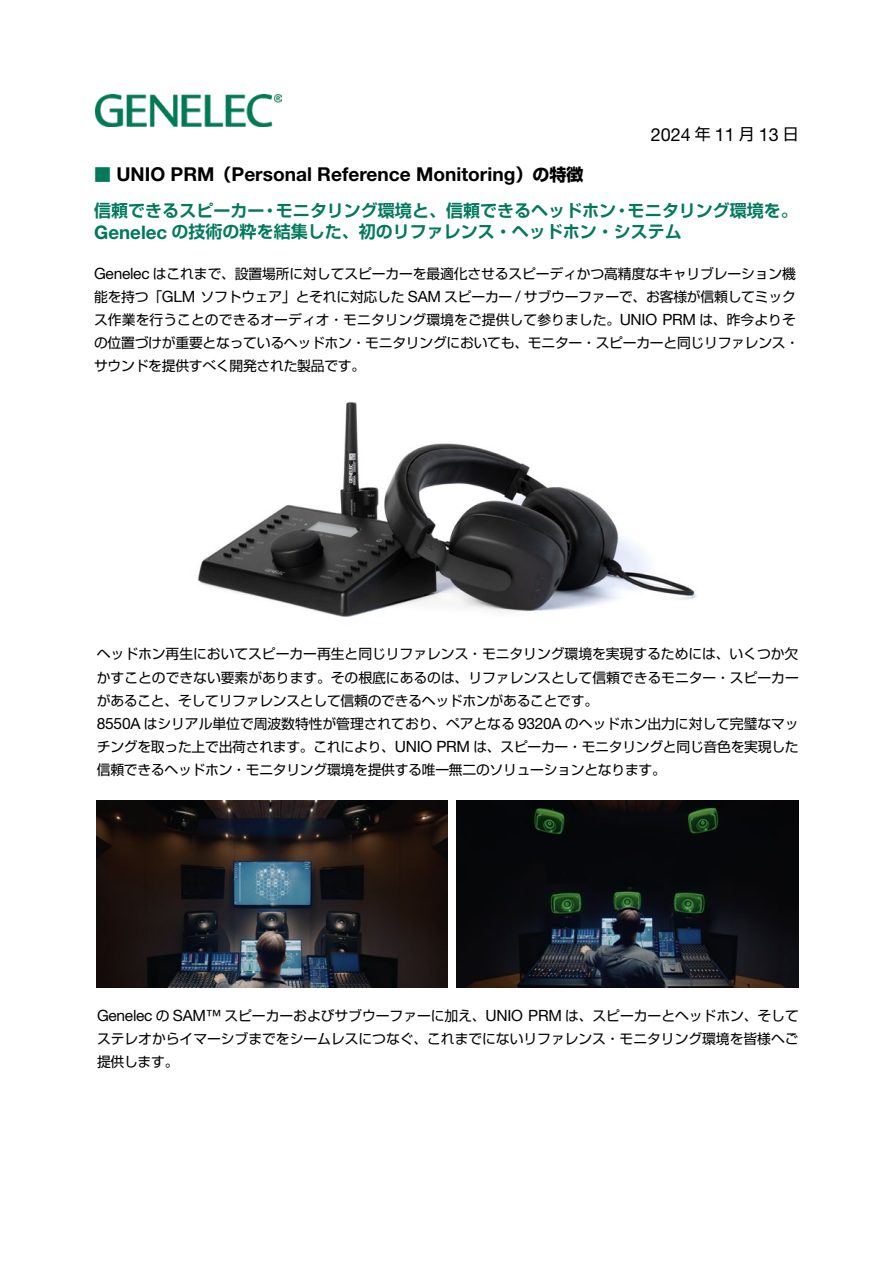
<style>
.page{position:relative;width:893px;height:1263px;background:#fff}
.page>*{position:absolute;margin:0;border:0;box-sizing:border-box;transform-origin:0 0}
.t1{font:700 19.2px "Helvetica Neue LT Std";color:#000}
.t2{font:18px "Helvetica Neue LT Std";color:#000}
.t3{font:700 16.95px/21.3px "Shin Go Pro De";color:#00795c}
.t4{font:700 16.95px "Shin Go Pro";color:#000}
.t5{font:700 16.95px "Shin M Go Pro";color:#00795c}
.t6{font:15.9px "Shin Go Pro";color:#000}
.t7{font:15.6px "Helvetica Neue LT Std";letter-spacing:-.02em;color:#000}
.t8{font:13.8px/23.1px "Shin Go Pro";letter-spacing:-.01em;color:#000}
.s1{font-family:"Helvetica Neue LT Pro";font-size:18.75px}
</style>
<div class="page">
<img style="left:96px;top:95px;width:185px;height:32px">
<img style="left:197px;top:401px;width:500px;height:216px">
<img style="left:97px;top:801px;width:351px;height:186px">
<img style="left:456px;top:801px;width:343px;height:186px">
<p class="t5" style="left:94px;top:161px;width:19px">■</p>
<h1 class="t1" style="left:116px;top:163px;width:100px">UNIO PRM</h1>
<p class="t4" style="left:515px;top:161px;width:70px">）の特徴</p>
<p class="t4" style="left:215px;top:161px;width:19px">（</p>
<h1 class="t1" style="left:232px;top:163px;width:285px">Personal Reference Monitoring</h1>
<p class="t6" style="left:695px;top:121px;width:17px">年</p>
<h2 class="t2" style="left:651px;top:123px;width:42px">2024</h2>
<h2 class="t2" style="left:715px;top:123px;width:22px">11</h2>
<p class="t6" style="left:739px;top:121px;width:17px">月</p>
<p class="t6" style="left:783px;top:121px;width:17px">日</p>
<h2 class="t2" style="left:759px;top:123px;width:22px">13</h2>
<p class="t3" style="left:276px;top:198px;width:342px">モニタリング環境と、信頼できるヘッドホン</p>
<p class="t3" style="left:628px;top:198px;width:172px">モニタリング環境を。</p>
<p class="t3" style="left:94px;top:198px;width:589px">信頼できるスピーカー<br><span class="s1">Genelec</span> の技術の粋を結集した、初のリファレンス・ヘッドホン・システム</p>
<p class="t8" style="left:153px;top:260px;width:644px">はこれまで、設置場所に対してスピーカーを最適化させるスピーディかつ高精度なキャリブレーション機</p>
<p class="t3" style="left:262px;top:198px;width:19px">・</p>
<p class="t3" style="left:613px;top:198px;width:19px">・</p>
<p class="t7" style="left:94px;top:264px;width:57px">Genelec</p>
<p class="t8" style="left:524px;top:283px;width:273px">サブウーファーで、お客様が信頼してミック</p>
<p class="t8" style="left:94px;top:283px;width:70px">能を持つ「</p>
<p class="t8" style="left:444px;top:283px;width:70px">スピーカー</p>
<p class="t8" style="left:201px;top:283px;width:205px">ソフトウェア」とそれに対応した</p>
<p class="t7" style="left:162px;top:287px;width:35px">GLM</p>
<p class="t7" style="left:408px;top:287px;width:35px">SAM</p>
<p class="t7" style="left:516px;top:287px;width:7px">/</p>
<p class="t8" style="left:94px;top:306px;width:707px">ス作業を行うことのできるオーディオ・モニタリング環境をご提供して参りました。<br>の位置づけが重要となっているヘッドホン・モニタリングにおいても、モニター・スピーカーと同じリファレンス・サウンドを提供すべく開発された製品です。</p>
<p class="t8" style="left:699px;top:306px;width:98px">は、昨今よりそ</p>
<p class="t7" style="left:620px;top:310px;width:78px">UNIO PRM</p>
<p class="t8" style="left:97px;top:641px;width:703px">ヘッドホン再生においてスピーカー再生と同じリファレンス・モニタリング環境を実現するためには、いくつか欠</p>
<p class="t8" style="left:97px;top:664px;width:703px">かすことのできない要素があります。その根底にあるのは、リファレンスとして信頼できるモニター・スピーカー</p>
<p class="t8" style="left:97px;top:687px;width:503px">があること、そしてリファレンスとして信頼のできるヘッドホンがあることです。</p>
<p class="t8" style="left:565px;top:710px;width:235px">のヘッドホン出力に対して完璧なマッ</p>
<p class="t8" style="left:144px;top:710px;width:373px">はシリアル単位で周波数特性が管理されており、ペアとなる</p>
<p class="t7" style="left:97px;top:714px;width:45px">8550A</p>
<p class="t7" style="left:518px;top:714px;width:45px">9320A</p>
<p class="t8" style="left:97px;top:733px;width:571px">チングを取った上で出荷されます。これにより、<br>信頼できるヘッドホン・モニタリング環境を提供する唯一無二のソリューションとなります。</p>
<p class="t8" style="left:473px;top:733px;width:327px">は、スピーカー・モニタリングと同じ音色を実現した</p>
<p class="t7" style="left:395px;top:737px;width:77px">UNIO PRM</p>
<p class="t8" style="left:224px;top:1002px;width:263px">スピーカーおよびサブウーファーに加え、</p>
<p class="t8" style="left:565px;top:1002px;width:235px">は、スピーカーとヘッドホン、そして</p>
<p class="t7" style="left:97px;top:1006px;width:57px">Genelec</p>
<p class="t8" style="left:97px;top:1026px;width:703px">ステレオからイマーシブまでをシームレスにつなぐ、これまでにないリファレンス・モニタリング環境を皆様ヘご提供します。</p>
<p class="t7" style="left:173px;top:1006px;width:50px">SAM™</p>
<p class="t7" style="left:486px;top:1006px;width:78px">UNIO PRM</p>
<p class="t8" style="left:156px;top:1002px;width:15px">の</p>
</div>
